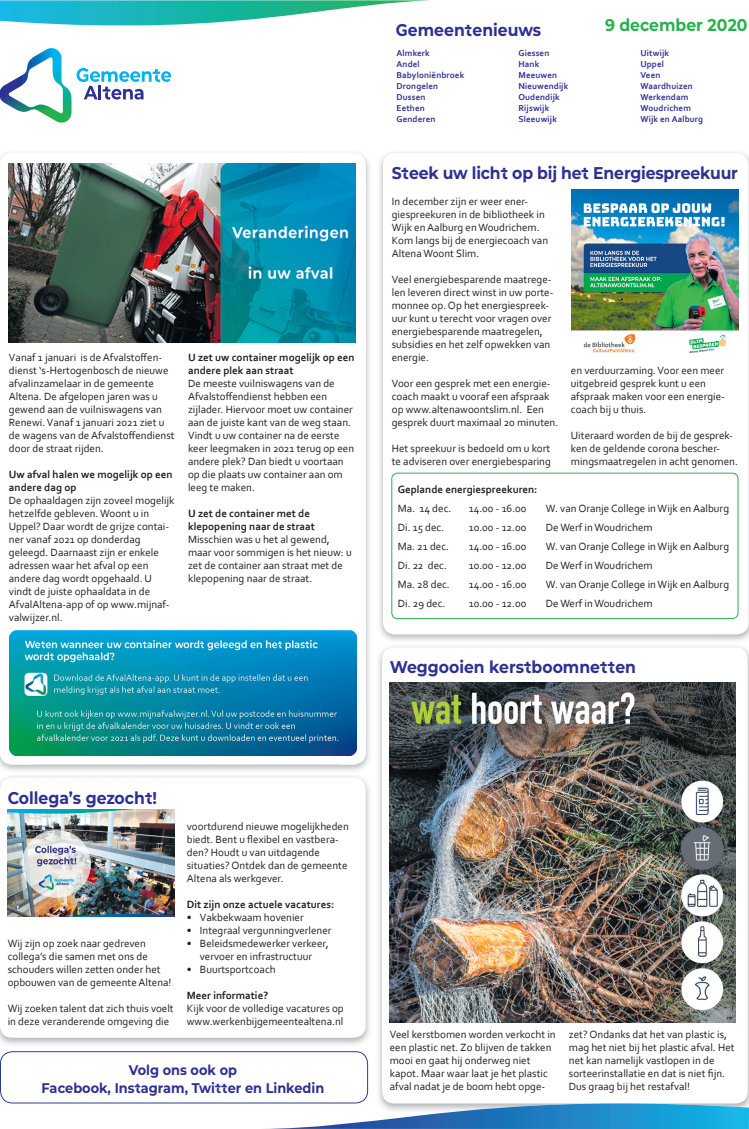
<style>
.page{position:relative;width:749px;height:1129px;background:#fff}
.page>*{position:absolute;margin:0;border:0;box-sizing:border-box;transform-origin:0 0}
.t1{font:700 17px "Mont Altena";color:#2e3092}
.t2{font:700 17px "Mont Altena";color:#28b24b}
.t3{font:700 14px/18px "Mont Altena";color:#2e3092;text-align:center}
.t4{font:11px/13px "Corbel";color:#231f20}
.t5{font:700 11px/13px "Corbel";color:#231f20}
.t6{font:700 9px/11px "Corbel";letter-spacing:.015em;color:#2e3092}
</style>
<div class="page">
<img style="left:378px;top:152px;width:370px;height:939px">
<div style="left:382px;top:647px;width:365px;height:456px;background:#fff;border-radius:12px"></div>
<svg style="left:0;top:0;width:430px;height:25px"></svg>
<div style="left:0;top:1050px;width:368px;height:53px;border:1px solid #253f8e;border-radius:12px"></div>
<svg style="left:260px;top:1091px;width:488px;height:37px"></svg>
<svg style="left:0;top:48px;width:171px;height:75px"></svg>
<img style="left:0;top:152px;width:370px;height:32px">
<img style="left:339px;top:184px;width:31px;height:861px">
<div style="left:0;top:153px;width:365px;height:611px;background:#fff;border-radius:12px"></div>
<img style="left:9px;top:163px;width:346px;height:179px">
<div style="left:383px;top:153px;width:365px;height:481px;background:#fff;border-radius:12px"></div>
<img style="left:571px;top:190px;width:166px;height:164px">
<img style="left:389px;top:682px;width:346px;height:340px">
<img style="left:9px;top:630px;width:348px;height:125px">
<div style="left:0;top:777px;width:365px;height:260px;background:#fff;border-radius:12px"></div>
<img style="left:8px;top:809px;width:167px;height:107px">
<div style="left:391px;top:473px;width:347px;height:145px;border:1px solid #28b24b;border-radius:6px"></div>
<p class="t4" style="left:9px;top:351px;width:167px">Vanaf 1 januari is de Afvalstoffen&shy;dienst ‘s-Hertogenbosch de nieuwe afvalinzamelaar in de gemeente<br>Altena. De afgelopen jaren was u gewend aan de vuilniswagens van<br>Renewi. Vanaf 1 januari 2021 ziet u de wagens van de Afvalstoffendienst door de straat rijden.</p>
<p class="t5" style="left:9px;top:468px;width:165px">Uw afval halen we mogelijk op een andere dag op</p>
<p class="t4" style="left:9px;top:494px;width:167px">De ophaaldagen zijn zoveel mogelijk hetzelfde gebleven. Woont u in<br>Uppel? Daar wordt de grijze contai&shy;ner vanaf 2021 op donderdag geleegd. Daarnaast zijn er enkele adressen waar het afval op een andere dag wordt opgehaald. U vindt de juiste ophaaldata in de<br>AfvalAltena-app of op www.mijnaf&shy;valwijzer.nl.</p>
<p class="t5" style="left:188px;top:351px;width:168px">U zet uw container mogelijk op een andere plek aan straat</p>
<p class="t4" style="left:188px;top:377px;width:167px">De meeste vuilniswagens van de<br>Afvalstoffendienst hebben een zijlader. Hiervoor moet uw container aan de juiste kant van de weg staan.<br>Vindt u uw container na de eerste keer leegmaken in 2021 terug op een andere plek? Dan biedt u voortaan op die plaats uw container aan om leeg te maken.</p>
<p class="t5" style="left:188px;top:507px;width:128px">U zet de container met de klepopening naar de straat</p>
<p class="t4" style="left:188px;top:533px;width:165px">Misschien was u het al gewend, maar voor sommigen is het nieuw: u zet de container aan straat met de klepopening naar de straat.</p>
<h1 class="t1" style="left:395px;top:18px;width:147px">Gemeentenieuws</h1>
<h1 class="t2" style="left:605px;top:12px;width:144px">9 december 2020</h1>
<p class="t6" style="left:396px;top:48px;width:69px">Almkerk<br>Andel<br>Babyloniënbroek<br>Drongelen<br>Dussen<br>Eethen<br>Genderen</p>
<p class="t6" style="left:518px;top:48px;width:51px">Giessen<br>Hank<br>Meeuwen<br>Nieuwendijk<br>Oudendijk<br>Rijswijk<br>Sleeuwijk</p>
<p class="t6" style="left:640px;top:48px;width:64px">Uitwijk<br>Uppel<br>Veen<br>Waardhuizen<br>Werkendam<br>Woudrichem<br>Wijk en Aalburg</p>
<h1 class="t1" style="left:391px;top:161px;width:347px">Steek uw licht op bij het Energiespreekuur</h1>
<p class="t4" style="left:391px;top:195px;width:158px">In december zijn er weer ener&shy;giespreekuren in de bibliotheek in<br>Wijk en Aalburg en Woudrichem.<br>Kom langs bij de energiecoach van<br>Altena Woont Slim.</p>
<p class="t4" style="left:391px;top:273px;width:163px">Veel energiebesparende maatrege&shy;len leveren direct winst in uw porte&shy;monnee op. Op het energiespreek&shy;uur kunt u terecht voor vragen over energiebesparende maatregelen, subsidies en het zelf opwekken van energie.</p>
<p class="t4" style="left:391px;top:377px;width:168px">Voor een gesprek met een energie&shy;coach maakt u vooraf een afspraak op www.altenawoontslim.nl. Een gesprek duurt maximaal 20 minuten.</p>
<p class="t4" style="left:391px;top:442px;width:161px">Het spreekuur is bedoeld om u kort te adviseren over energiebesparing</p>
<p class="t4" style="left:570px;top:364px;width:155px">en verduurzaming. Voor een meer uitgebreid gesprek kunt u een afspraak maken voor een energie&shy;coach bij u thuis.</p>
<p class="t4" style="left:570px;top:429px;width:168px">Uiteraard worden de bij de gesprek&shy;ken de geldende corona bescher&shy;mingsmaatregelen in acht genomen.</p>
<p class="t5" style="left:397px;top:482px;width:141px">Geplande energiespreekuren:</p>
<p class="t4" style="left:397px;top:501px;width:55px">Ma. 14 dec.</p>
<p class="t4" style="left:468px;top:501px;width:59px">14.00 - 16.00</p>
<p class="t4" style="left:545px;top:501px;width:185px">W. van Oranje College in Wijk en Aalburg</p>
<p class="t4" style="left:397px;top:520px;width:48px">Di. 15 dec.</p>
<p class="t4" style="left:468px;top:520px;width:59px">10.00 - 12.00</p>
<p class="t4" style="left:545px;top:520px;width:108px">De Werf in Woudrichem</p>
<p class="t4" style="left:397px;top:539px;width:53px">Ma. 21 dec.</p>
<p class="t4" style="left:468px;top:539px;width:59px">14.00 - 16.00</p>
<p class="t4" style="left:545px;top:539px;width:185px">W. van Oranje College in Wijk en Aalburg</p>
<p class="t4" style="left:397px;top:558px;width:51px">Di. 22 dec.</p>
<p class="t4" style="left:468px;top:558px;width:59px">10.00 - 12.00</p>
<p class="t4" style="left:545px;top:558px;width:108px">De Werf in Woudrichem</p>
<p class="t4" style="left:397px;top:577px;width:54px">Ma. 28 dec.</p>
<p class="t4" style="left:468px;top:577px;width:59px">14.00 - 16.00</p>
<p class="t4" style="left:545px;top:577px;width:185px">W. van Oranje College in Wijk en Aalburg</p>
<p class="t4" style="left:397px;top:596px;width:49px">Di. 29 dec.</p>
<p class="t4" style="left:468px;top:596px;width:59px">10.00 - 12.00</p>
<p class="t4" style="left:545px;top:596px;width:108px">De Werf in Woudrichem</p>
<h1 class="t1" style="left:389px;top:655px;width:248px">Weggooien kerstboomnetten</h1>
<h1 class="t1" style="left:8px;top:785px;width:151px">Collega’s gezocht!</h1>
<p class="t4" style="left:8px;top:936px;width:165px">Wij zijn op zoek naar gedreven collega’s die samen met ons de schouders willen zetten onder het opbouwen van de gemeente Altena!</p>
<p class="t4" style="left:8px;top:1001px;width:167px">Wij zoeken talent dat zich thuis voelt in deze veranderende omgeving die</p>
<p class="t4" style="left:187px;top:819px;width:163px">voortdurend nieuwe mogelijkheden biedt. Bent u flexibel en vastbera&shy;den? Houdt u van uitdagende situaties? Ontdek dan de gemeente<br>Altena als werkgever.</p>
<p class="t5" style="left:187px;top:897px;width:149px">Dit zijn onze actuele vacatures:</p>
<p class="t4" style="left:187px;top:910px;width:118px">• Vakbekwaam hovenier</p>
<p class="t4" style="left:187px;top:923px;width:146px">• Integraal vergunningverlener</p>
<p class="t4" style="left:187px;top:936px;width:143px;text-align:center">• Beleidsmedewerker verkeer, vervoer en infrastructuur</p>
<p class="t4" style="left:187px;top:962px;width:90px">• Buurtsportcoach</p>
<p class="t5" style="left:187px;top:988px;width:83px">Meer informatie?</p>
<p class="t4" style="left:187px;top:1001px;width:158px">Kijk voor de volledige vacatures op www.werkenbijgemeentealtena.nl</p>
<p class="t3" style="left:42px;top:1060px;width:284px">Volg ons ook op<br>Facebook, Instagram, Twitter en Linkedin</p>
<p class="t4" style="left:389px;top:1027px;width:167px">Veel kerstbomen worden verkocht in een plastic net. Zo blijven de takken mooi en gaat hij onderweg niet kapot. Maar waar laat je het plastic afval nadat je de boom hebt opge-</p>
<p class="t4" style="left:568px;top:1027px;width:167px">zet? Ondanks dat het van plastic is, mag het niet bij het plastic afval. Het net kan namelijk vastlopen in de sorteerinstallatie en dat is niet fijn.<br>Dus graag bij het restafval!</p>
</div>
